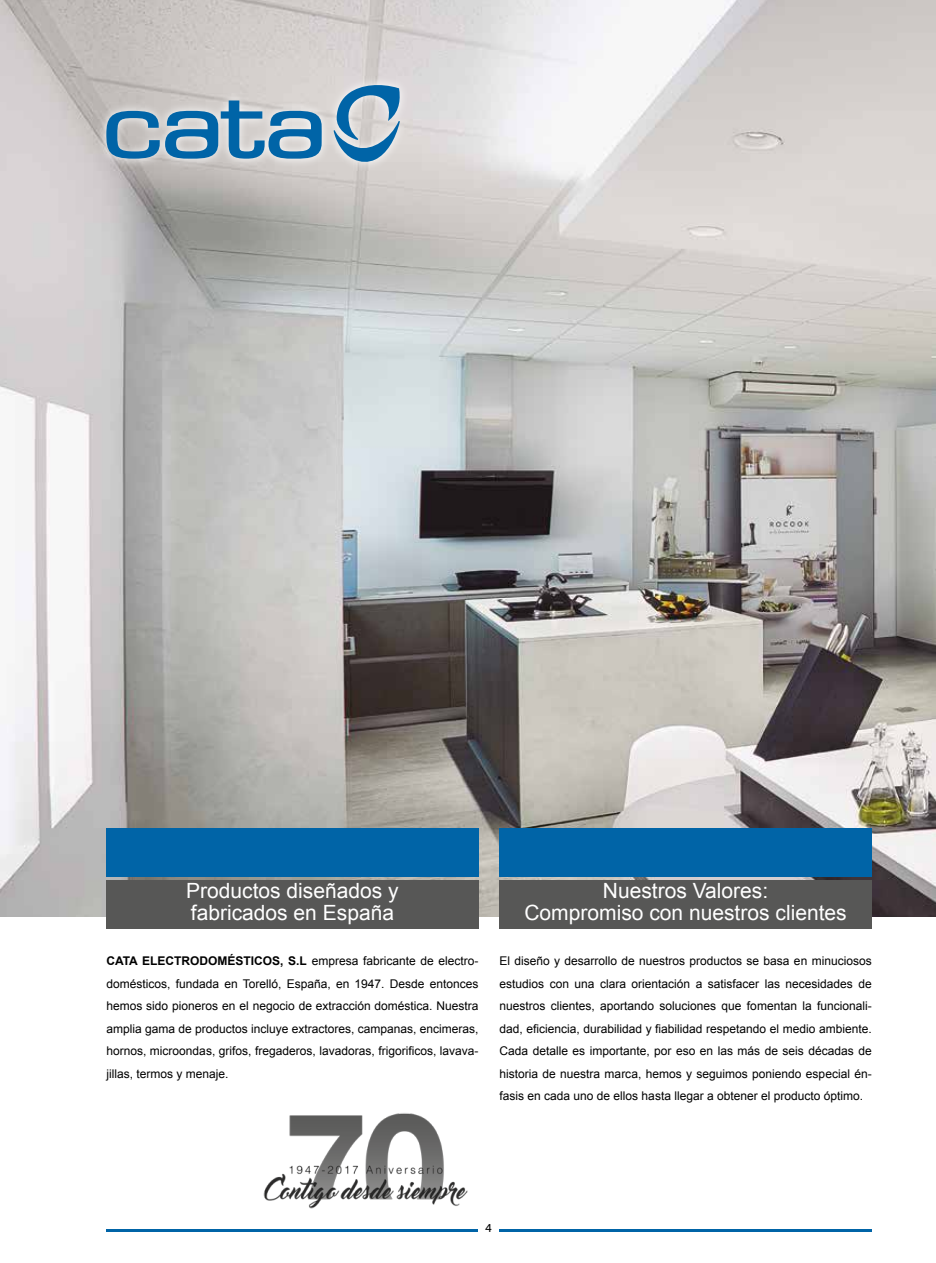
<style>
.page{position:relative;width:936px;height:1263px;background:#fff}
.page>*{position:absolute;margin:0;border:0;box-sizing:border-box;transform-origin:0 0}
.t1{font:21px/22.5px "Arial";color:#fff}
.t2{font:12px/22.5px "Arial";color:#000;text-align:justify}
.t3{font:11.25px "Museo Sans 500";color:#000}
.s1{font-weight:700}
</style>
<div class="page">
<hr style="left:499px;top:1229px;width:373px;height:3px;background:#0064a7">
<hr style="left:106px;top:1229px;width:371px;height:3px;background:#0064a7">
<img style="left:0;top:0;width:935px;height:916px">
<svg style="left:96px;top:75px;width:313px;height:96px;background:#cfcac7"></svg>
<svg style="left:333px;top:83px;width:67px;height:80px;background:#8dafc6"></svg>
<svg style="left:106px;top:100px;width:216px;height:59px;background:#7ea5bf"></svg>
<div style="left:106px;top:828px;width:372px;height:49px;background:#0064a7"></div>
<div style="left:499px;top:828px;width:373px;height:49px;background:#0064a7"></div>
<div style="left:106px;top:880px;width:372px;height:49px;background:#575756"></div>
<div style="left:499px;top:880px;width:373px;height:49px;background:#575756"></div>
<img style="left:263px;top:1113px;width:205px;height:95px">
<h1 class="t1" style="left:186px;top:879px;width:214px">Productos diseñados y fabricados en España</h1>
<p class="t2" style="left:106px;top:950px;width:374px"><span class="s1">CATA ELECTRODOMÉSTICOS, S.L</span> empresa fabricante de electro&shy;domésticos, fundada en Torelló, España, en 1947. Desde entonces hemos sido pioneros en el negocio de extracción doméstica. Nuestra amplia gama de productos incluye extractores, campanas, encimeras, hornos, microondas, grifos, fregaderos, lavadoras, frigorificos, lavava&shy;jillas, termos y menaje.</p>
<h1 class="t1" style="left:524px;top:879px;width:324px;text-align:center">Nuestros Valores:<br>Compromiso con nuestros clientes</h1>
<p class="t2" style="left:499px;top:950px;width:374px">El diseño y desarrollo de nuestros productos se basa en minuciosos estudios con una clara orientación a satisfacer las necesidades de nuestros clientes, aportando soluciones que fomentan la funcionali&shy;dad, eficiencia, durabilidad y fiabilidad respetando el medio ambiente.<br>Cada detalle es importante, por eso en las más de seis décadas de historia de nuestra marca, hemos y seguimos poniendo especial én&shy;fasis en cada uno de ellos hasta llegar a obtener el producto óptimo.</p>
<p class="t3" style="left:485px;top:1222px;width:8px">4</p>
</div>
